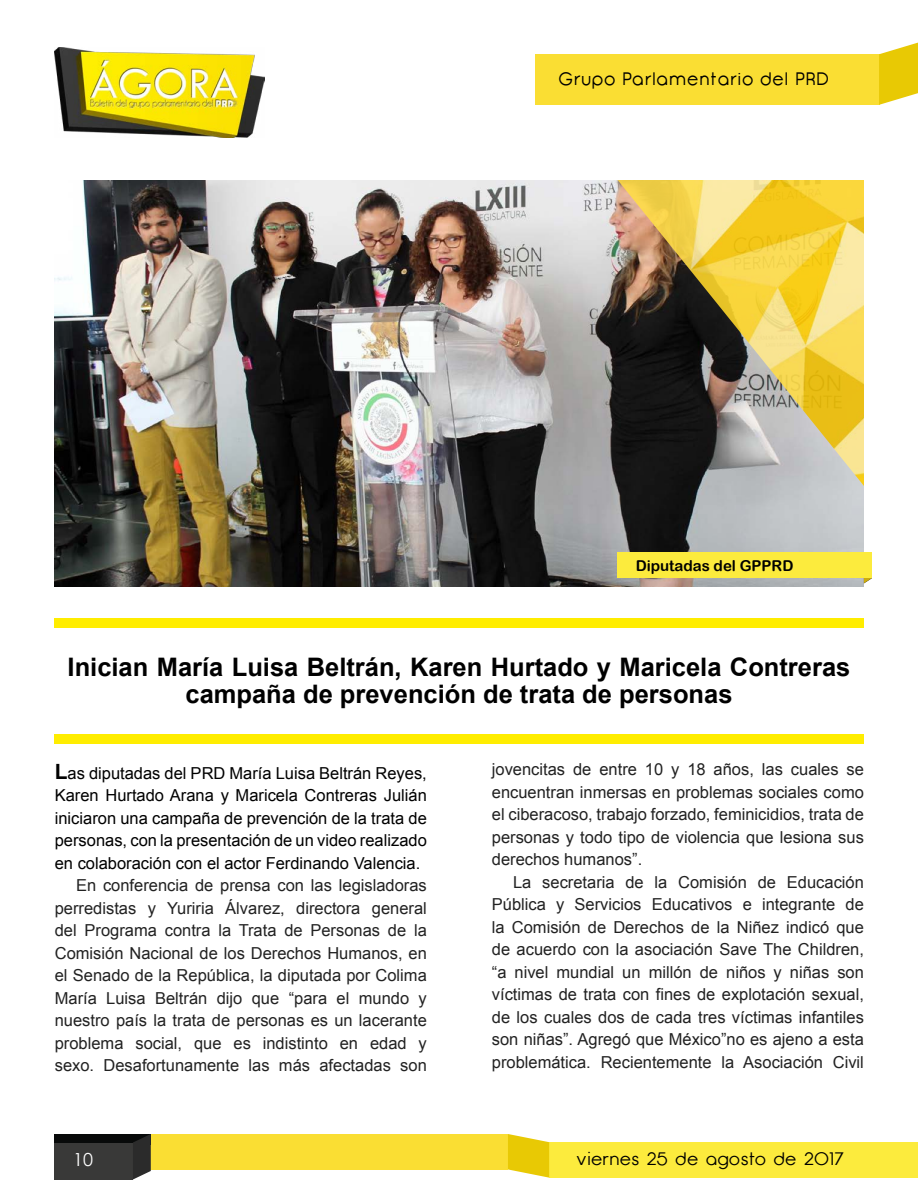
<style>
.page{position:relative;width:918px;height:1188px;background:#fff}
.page>*{position:absolute;margin:0;border:0;box-sizing:border-box;transform-origin:0 0}
.t1{font:700 25.5px/27px "Arial";color:#000;text-align:center}
.t2{font:18px "Opificio";color:#000}
.t3{font:18px "Opificio Neue";letter-spacing:-.01em;color:#000}
.t4{font:18px "Century Gothic";color:#fff}
.t5{font:16.5px/22.5px "Arial";color:#222;text-align:justify}
.t6{font:16.5px/22.5px "Arial";color:#000;text-align:justify}
.t7{font:15px "Arial Rounded MT Bold";color:#000}
.s1{font-weight:700;font-size:21px}
</style>
<div class="page">
<div style="left:139px;top:1134px;width:369px;height:35px;background:#fade33"></div>
<div style="left:549px;top:1142px;width:369px;height:36px;background:#fceb3d"></div>
<svg style="left:508px;top:1134px;width:41px;height:44px"></svg>
<div style="left:535px;top:54px;width:345px;height:51px;background:#fade33"></div>
<svg style="left:879px;top:43px;width:39px;height:62px"></svg>
<div style="left:54px;top:1134px;width:97px;height:10px;background:#080a0a"></div>
<div style="left:54px;top:1143px;width:79px;height:37px;background:#393938"></div>
<svg style="left:133px;top:1134px;width:18px;height:46px"></svg>
<img style="left:54px;top:48px;width:211px;height:90px">
<img style="left:55px;top:180px;width:809px;height:406px">
<svg style="left:864px;top:578px;width:8px;height:5px"></svg>
<div style="left:618px;top:553px;width:254px;height:25px;background:#fceb3d"></div>
<div style="left:55px;top:618px;width:809px;height:10px;background:#ffed00"></div>
<div style="left:55px;top:734px;width:809px;height:10px;background:#ffed00"></div>
<img style="left:618px;top:180px;width:246px;height:306px">
<p class="t2" style="left:558px;top:67px;width:273px">Grupo Parlamentario del PRD</p>
<p class="t7" style="left:636px;top:556px;width:159px">Diputadas del GPPRD</p>
<h1 class="t1" style="left:68px;top:654px;width:784px">Inician María Luisa Beltrán, Karen Hurtado y Maricela Contreras campaña de prevención de trata de personas</h1>
<p class="t6" style="left:55px;top:762px;width:374px"><span class="s1">L</span>as diputadas del PRD María Luisa Beltrán Reyes, Karen Hurtado Arana y Maricela Contreras Julián iniciaron una campaña de prevención de la trata de personas, con la presentación de un video realizado en colaboración con el actor Ferdinando Valencia.</p>
<p class="t5" style="left:55px;top:874px;width:374px;text-indent:21px">En conferencia de prensa con las legisladoras perredistas y Yuriria Álvarez, directora general del Programa contra la Trata de Personas de la Comisión Nacional de los Derechos Humanos, en el Senado de la República, la diputada por Colima María Luisa Beltrán dijo que “para el mundo y nuestro país la trata de personas es un lacerante problema social, que es indistinto en edad y sexo. Desafortunamente las más afectadas son</p>
<p class="t5" style="left:492px;top:759px;width:374px">jovencitas de entre 10 y 18 años, las cuales se encuentran inmersas en problemas sociales como el ciberacoso, trabajo forzado, feminicidios, trata de personas y todo tipo de violencia que lesiona sus derechos humanos”.</p>
<p class="t5" style="left:492px;top:871px;width:374px;text-indent:21px">La secretaria de la Comisión de Educación Pública y Servicios Educativos e integrante de la Comisión de Derechos de la Niñez indicó que de acuerdo con la asociación Save The Children, “a nivel mundial un millón de niños y niñas son víctimas de trata con fines de explotación sexual, de los cuales dos de cada tres víctimas infantiles son niñas”. Agregó que México”no es ajeno a esta problemática. Recientemente la Asociación Civil</p>
<p class="t4" style="left:73px;top:1148px;width:21px">10</p>
<p class="t3" style="left:576px;top:1146px;width:270px">viernes 25 de agosto de 2017</p>
</div>
